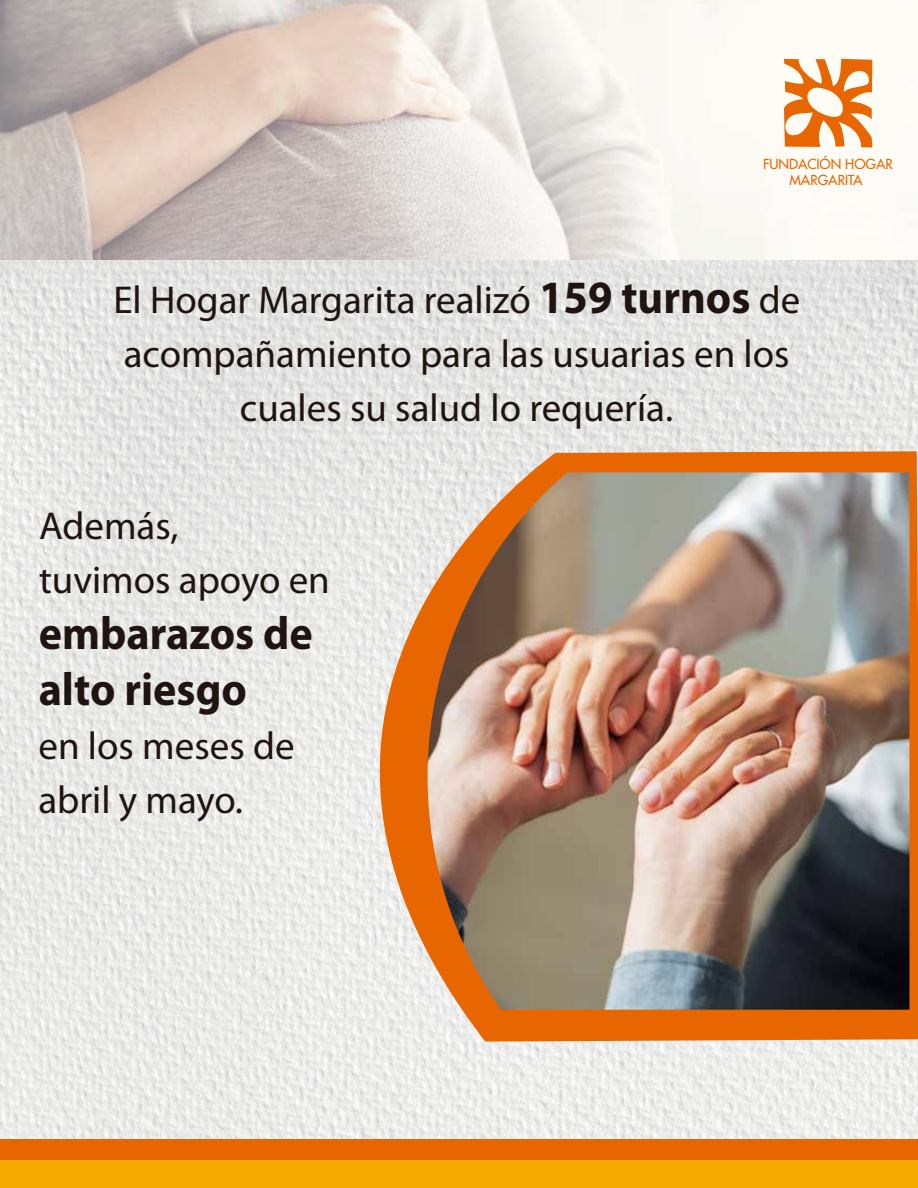
<style>
.page{position:relative;width:918px;height:1188px;background:#fff}
.page>*{position:absolute;margin:0;border:0;box-sizing:border-box;transform-origin:0 0}
.t1{font:700 46.5px/55.8px "Myriad Pro";color:#1f1410;scale:.95 1}
.t2{font:39px/54px "Myriad Pro";color:#1f1410}
.t3{font:13.5px/16.2px "Futura";color:#e86600;text-align:center}
.s1{font-weight:700;font-size:46.5px}
</style>
<div class="page">
<img style="left:0;top:0;width:918px;height:1139px">
<div style="left:0;top:1139px;width:918px;height:27px;background:#e86600"></div>
<div style="left:0;top:1160px;width:918px;height:28px;background:#f4aa00"></div>
<svg style="left:784px;top:59px;width:88px;height:89px"></svg>
<svg style="left:212px;top:451px;width:706px;height:591px;fill:#e8e7e7"></svg>
<img style="left:428px;top:472px;width:481px;height:538px">
<p class="t3" style="left:763px;top:156px;width:131px">FUNDACIÓN HOGAR<br>MARGARITA</p>
<p class="t2" style="left:113px;top:274px;width:688px;text-align:center">El Hogar Margarita realizó <span class="s1">159 turnos</span> de acompañamiento para las usuarias en los cuales su salud lo requería.</p>
<p class="t2" style="left:39px;top:500px;width:292px">Además,<br>tuvimos apoyo en</p>
<p class="t1" style="left:39px;top:606px;width:290px">embarazos de alto riesgo</p>
<p class="t2" style="left:38px;top:720px;width:258px">en los meses de abril y mayo.</p>
</div>
